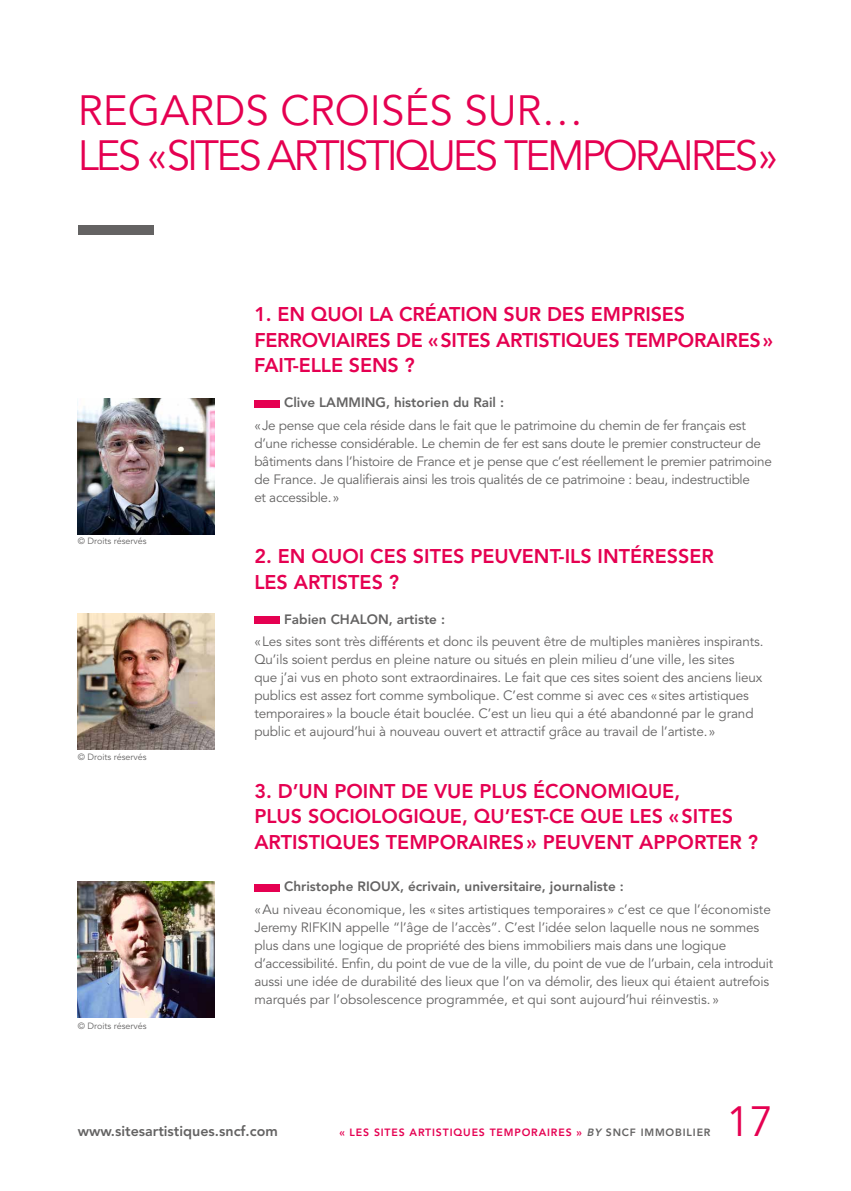
<style>
.page{position:relative;width:851px;height:1191px;background:#fff}
.page>*{position:absolute;margin:0;border:0;box-sizing:border-box;transform-origin:0 0}
.t1{font:42px/45px "Avenir LT Pro";letter-spacing:-.07em;color:#e50051}
.t2{font:800 19.8px/25.5px "Avenir LT Pro";color:#e50051}
.t3{font:800 14.25px "Avenir LT Pro";color:#646363}
.t4{font:13.5px/18px "Avenir LT Pro";letter-spacing:-.01em;color:#646363}
.t5{font:800 13.5px "Avenir LT Pro";color:#646363}
.t6{font:800 10.5px "Avenir LT Pro";letter-spacing:.08em;color:#e50051}
.t7{font:9px "Avenir LT Pro";color:#646363}
.s1{font-style:italic;color:#646363}
.s2{color:#646363}
</style>
<div class="page">
<div style="left:254px;top:400px;width:26px;height:7px;background:#e50051"></div>
<div style="left:254px;top:616px;width:26px;height:8px;background:#e50051"></div>
<div style="left:254px;top:883px;width:26px;height:8px;background:#e50051"></div>
<div style="left:78px;top:225px;width:75px;height:9px;background:#646363"></div>
<img style="left:78px;top:399px;width:136px;height:136px">
<img style="left:78px;top:613px;width:136px;height:136px">
<img style="left:78px;top:881px;width:136px;height:136px">
<h1 class="t1" style="left:78px;top:89px;width:701px">REGARDS CROISÉS SUR…<br>LES «SITES ARTISTIQUES TEMPORAIRES»</h1>
<p class="t7" style="left:78px;top:536px;width:70px">© Droits réservés</p>
<p class="t7" style="left:78px;top:751px;width:70px">© Droits réservés</p>
<p class="t7" style="left:78px;top:1020px;width:70px">© Droits réservés</p>
<h2 class="t2" style="left:254px;top:302px;width:520px">1. EN QUOI LA CRÉATION SUR DES EMPRISES<br>FERROVIAIRES DE «SITES ARTISTIQUES TEMPORAIRES»<br>FAIT-ELLE SENS ?</h2>
<p class="t5" style="left:284px;top:394px;width:221px">Clive LAMMING, historien du Rail :</p>
<p class="t4" style="left:254px;top:416px;width:519px">«Je pense que cela réside dans le fait que le patrimoine du chemin de fer français est d’une richesse considérable. Le chemin de fer est sans doute le premier constructeur de bâtiments dans l’histoire de France et je pense que c’est réellement le premier patrimoine de France. Je qualifierais ainsi les trois qualités de ce patrimoine : beau, indestructible<br>et accessible.»</p>
<h2 class="t2" style="left:254px;top:543px;width:461px">2. EN QUOI CES SITES PEUVENT-ILS INTÉRESSER<br>LES ARTISTES ?</h2>
<p class="t5" style="left:284px;top:611px;width:162px">Fabien CHALON, artiste :</p>
<p class="t4" style="left:254px;top:632px;width:510px">«Les sites sont très différents et donc ils peuvent être de multiples manières inspirants.<br>Qu’ils soient perdus en pleine nature ou situés en plein milieu d’une ville, les sites<br>que j’ai vus en photo sont extraordinaires. Le fait que ces sites soient des anciens lieux publics est assez fort comme symbolique. C’est comme si avec ces «sites artistiques temporaires» la boucle était bouclée. C’est un lieu qui a été abandonné par le grand public et aujourd’hui à nouveau ouvert et attractif grâce au travail de l’artiste.»</p>
<h2 class="t2" style="left:254px;top:778px;width:505px">3. D’UN POINT DE VUE PLUS ÉCONOMIQUE,<br>PLUS SOCIOLOGIQUE, QU’EST-CE QUE LES «SITES<br>ARTISTIQUES TEMPORAIRES» PEUVENT APPORTER ?</h2>
<p class="t5" style="left:284px;top:878px;width:341px">Christophe RIOUX, écrivain, universitaire, journaliste :</p>
<p class="t4" style="left:254px;top:900px;width:520px">«Au niveau économique, les « sites artistiques temporaires » c’est ce que l’économiste Jeremy RIFKIN appelle “l’âge de l’accès”. C’est l’idée selon laquelle nous ne sommes plus dans une logique de propriété des biens immobiliers mais dans une logique d’accessibilité. Enfin, du point de vue de la ville, du point de vue de l’urbain, cela introduit aussi une idée de durabilité des lieux que l’on va démolir, des lieux qui étaient autrefois marqués par l’obsolescence programmée, et qui sont aujourd’hui réinvestis. »</p>
<p class="t3" style="left:78px;top:1123px;width:201px">www.sitesartistiques.sncf.com</p>
<p class="t6" style="left:339px;top:1126px;width:372px">« LES SITES ARTISTIQUES TEMPORAIRES » <span class="s1">BY</span> <span class="s2">SNCF IMMOBILIER</span></p>
<h1 class="t1" style="left:726px;top:1100px;width:48px">17</h1>
</div>
